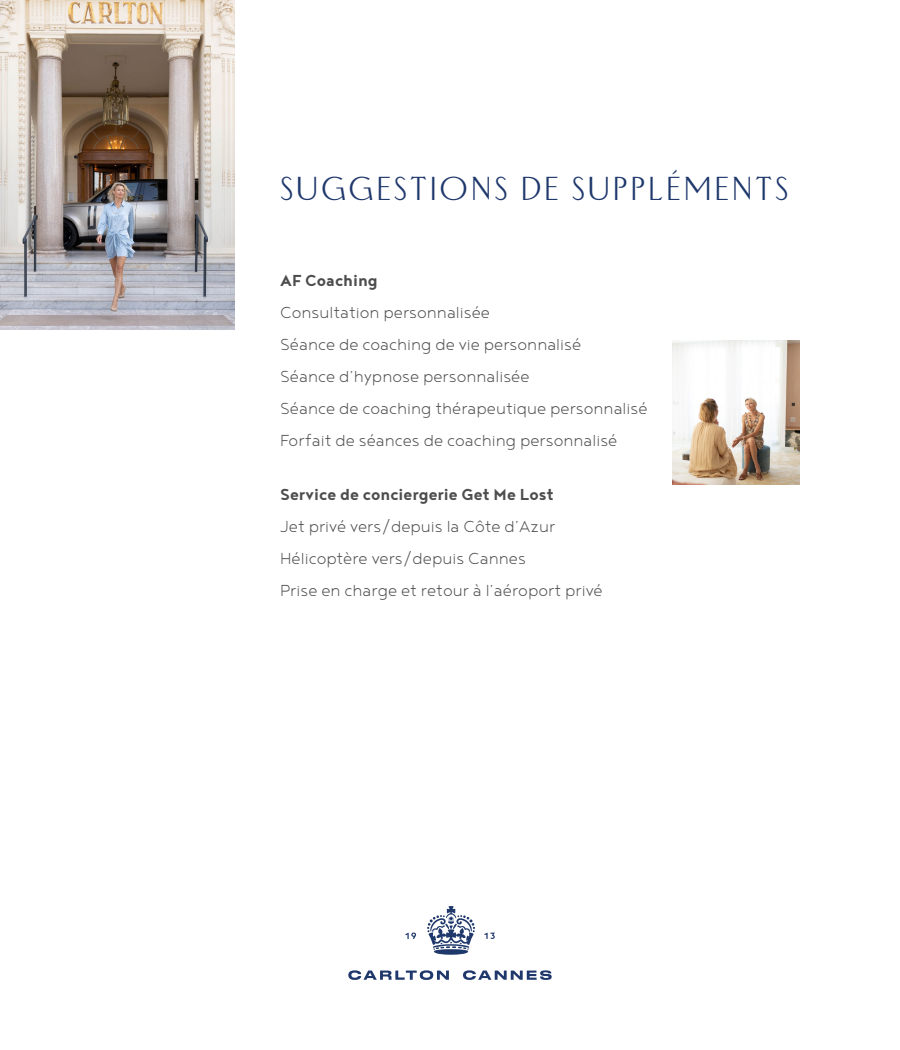
<style>
.page{position:relative;width:900px;height:1050px;background:#fff}
.page>*{position:absolute;margin:0;border:0;box-sizing:border-box;transform-origin:0 0}
.t1{font:30px "BEAUX Display";letter-spacing:.1em;color:#1f386c}
.t2{font:300 19.5px/32px "Noyh Geometric";color:#4d4d4d}
.t3{font:700 19.5px "Noyh Geometric";color:#4d4d4d}
</style>
<div class="page">
<svg style="left:348px;top:970px;width:204px;height:10px"></svg>
<svg style="left:406px;top:906px;width:89px;height:49px"></svg>
<img style="left:0;top:0;width:234px;height:330px">
<img style="left:673px;top:340px;width:127px;height:145px">
<h1 class="t1" style="left:280px;top:169px;width:510px">SUGGESTIONS DE SUPPLÉMENTS</h1>
<p class="t3" style="left:280px;top:269px;width:99px">AF Coaching</p>
<p class="t2" style="left:280px;top:296px;width:369px">Consultation personnalisée<br>Séance de coaching de vie personnalisé<br>Séance d’hypnose personnalisée<br>Séance de coaching thérapeutique personnalisé Forfait de séances de coaching personnalisé</p>
<p class="t3" style="left:280px;top:483px;width:275px">Service de conciergerie Get Me Lost</p>
<p class="t2" style="left:280px;top:510px;width:324px">Jet privé vers/depuis la Côte d’Azur<br>Hélicoptère vers/depuis Cannes<br>Prise en charge et retour à l’aéroport privé</p>
</div>
